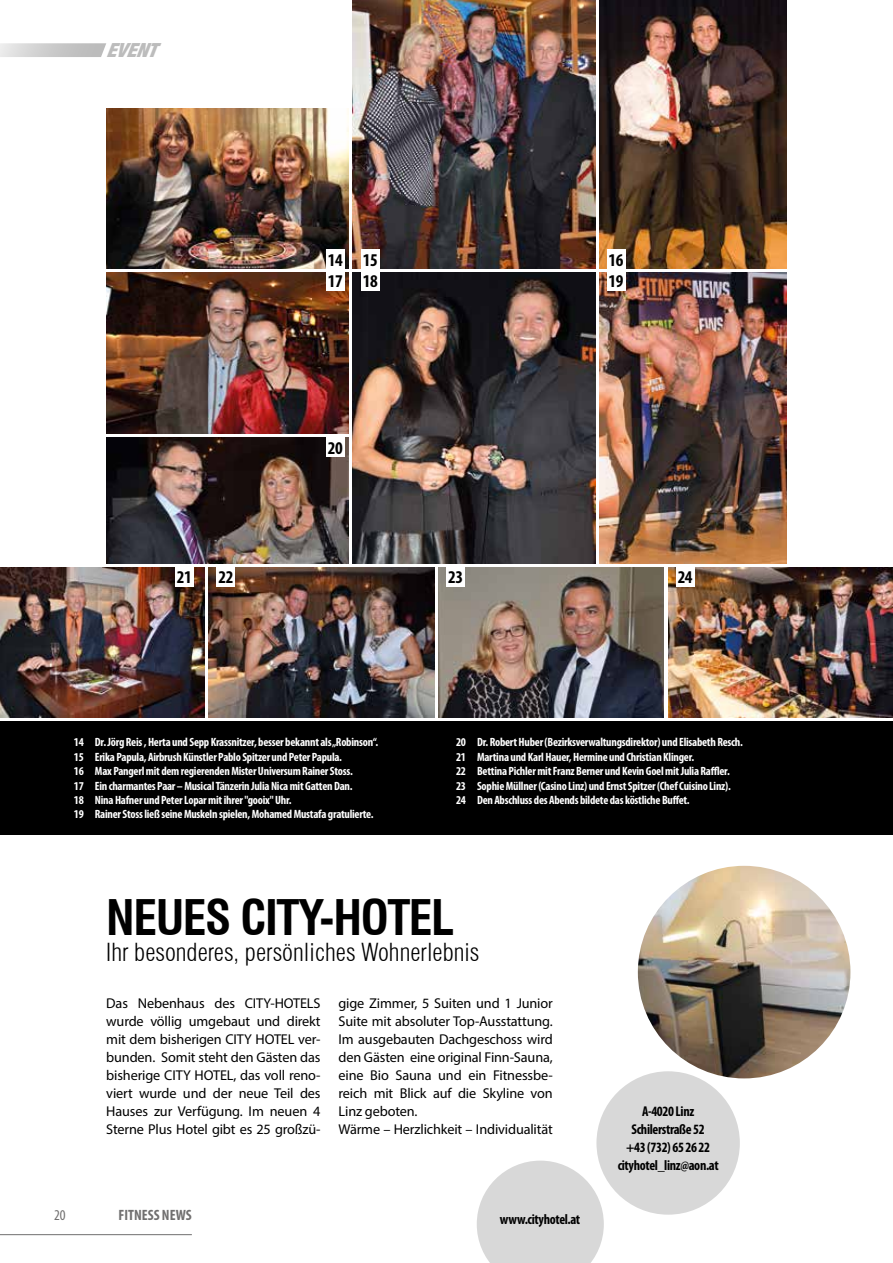
<style>
.page{position:relative;width:893px;height:1263px;background:#fff}
.page>*{position:absolute;margin:0;border:0;box-sizing:border-box;transform-origin:0 0}
.t1{font:700 condensed 47.85px "Swiss 721 BT";letter-spacing:-.03em;color:#000}
.t2{font:300 condensed 24.3px "Swiss 721 BT";color:#000}
.t3{font:italic 900 condensed 19.35px "Helvetica Neue";color:#bcbcbc}
.t4{font:700 condensed 18px "Myriad Pro";letter-spacing:-.02em;color:#000}
.t5{font:700 condensed 15px "Myriad Pro";color:#706f6f}
.t6{font:condensed 15px "Myriad Pro";color:#706f6f}
.t7{font:14.25px/18px "Myriad Pro";letter-spacing:-.01em;color:#000;text-align:justify}
.t8{font:700 condensed 14.25px/18px "Myriad Pro";letter-spacing:-.025em;color:#000;text-align:center}
.t9{font:700 condensed 12px/14.4px "Myriad Pro";letter-spacing:-.02em;color:#fff}
</style>
<div class="page">
<hr style="left:0;top:1234px;width:192px;height:1px;background:#706f6f">
<svg style="left:0;top:43px;width:106px;height:14px"></svg>
<img style="left:106px;top:108px;width:243px;height:161px">
<img style="left:353px;top:0;width:242px;height:269px">
<img style="left:600px;top:0;width:187px;height:269px">
<img style="left:106px;top:273px;width:243px;height:160px">
<img style="left:0;top:568px;width:204px;height:149px">
<img style="left:208px;top:568px;width:226px;height:149px">
<img style="left:438px;top:568px;width:226px;height:149px">
<img style="left:668px;top:568px;width:225px;height:149px">
<img style="left:106px;top:438px;width:243px;height:125px">
<img style="left:353px;top:273px;width:242px;height:290px">
<img style="left:600px;top:273px;width:187px;height:290px">
<div style="left:0;top:721px;width:893px;height:113px;background:#000"></div>
<img style="left:638px;top:866px;width:212px;height:212px;border-radius:106px">
<div style="left:596px;top:1071px;width:144px;height:144px;background:#d8d8d8;border-radius:50%"></div>
<svg style="left:477px;top:1160px;width:127px;height:103px"></svg>
<div style="left:326px;top:249px;width:18px;height:21px;background:#fff"></div>
<div style="left:361px;top:249px;width:18px;height:21px;background:#fff"></div>
<div style="left:607px;top:249px;width:18px;height:21px;background:#fff"></div>
<div style="left:607px;top:270px;width:18px;height:20px;background:#fff"></div>
<div style="left:361px;top:270px;width:18px;height:20px;background:#fff"></div>
<div style="left:326px;top:270px;width:18px;height:20px;background:#fff"></div>
<div style="left:326px;top:437px;width:18px;height:20px;background:#fff"></div>
<div style="left:175px;top:566px;width:18px;height:20px;background:#fff"></div>
<div style="left:217px;top:566px;width:18px;height:20px;background:#fff"></div>
<div style="left:446px;top:566px;width:19px;height:20px;background:#fff"></div>
<div style="left:676px;top:566px;width:18px;height:20px;background:#fff"></div>
<h3 class="t3" style="left:106px;top:34px;width:63px">EVENT</h3>
<h3 class="t4" style="left:328px;top:249px;width:52px">14 15</h3>
<h3 class="t4" style="left:609px;top:249px;width:16px">16</h3>
<h3 class="t4" style="left:328px;top:270px;width:52px">17 18</h3>
<h3 class="t4" style="left:609px;top:270px;width:16px">19</h3>
<h3 class="t4" style="left:328px;top:436px;width:16px">20</h3>
<h3 class="t4" style="left:177px;top:566px;width:16px">21</h3>
<h3 class="t4" style="left:218px;top:566px;width:16px">22</h3>
<h3 class="t4" style="left:448px;top:566px;width:16px">23</h3>
<h3 class="t4" style="left:678px;top:566px;width:16px">24</h3>
<p class="t9" style="left:74px;top:735px;width:306px">14 Dr. Jörg Reis , Herta und Sepp Krassnitzer, besser bekannt als „Robinson“.<br>15 Erika Papula, Airbrush Künstler Pablo Spitzer und Peter Papula.<br>16 Max Pangerl mit dem regierenden Mister Universum Rainer Stoss.<br>17 Ein charmantes Paar – Musical Tänzerin Julia Nica mit Gatten Dan.<br>18 Nina Hafner und Peter Lopar mit ihrer "gooix" Uhr.<br>19 Rainer Stoss ließ seine Muskeln spielen, Mohamed Mustafa gratulierte.</p>
<p class="t9" style="left:456px;top:735px;width:288px">20 Dr. Robert Huber (Bezirksverwaltungsdirektor) und Elisabeth Resch.<br>21 Martina und Karl Hauer, Hermine und Christian Klinger.<br>22 Bettina Pichler mit Franz Berner und Kevin Goel mit Julia Raffler.<br>23 Sophie Müllner (Casino Linz) und Ernst Spitzer (Chef Cuisino Linz).<br>24 Den Abschluss des Abends bildete das köstliche Buffet.</p>
<h1 class="t1" style="left:106px;top:889px;width:350px">NEUES CITY-HOTEL</h1>
<h2 class="t2" style="left:106px;top:937px;width:375px">Ihr besonderes, persönliches Wohnerlebnis</h2>
<p class="t7" style="left:106px;top:994px;width:216px">Das Nebenhaus des CITY-HOTELS wurde völlig umgebaut und direkt mit dem bisherigen CITY HOTEL ver&shy;bunden. Somit steht den Gästen das bisherige CITY HOTEL, das voll reno&shy;viert wurde und der neue Teil des Hauses zur Verfügung. Im neuen 4<br>Sterne Plus Hotel gibt es 25 großzü-</p>
<p class="t7" style="left:339px;top:994px;width:216px;text-align:left">gige Zimmer, 5 Suiten und 1 Junior Suite mit absoluter Top-Ausstattung.<br>Im ausgebauten Dachgeschoss wird den Gästen eine original Finn-Sauna, eine Bio Sauna und ein Fitnessbe&shy;reich mit Blick auf die Skyline von Linz geboten.<br>Wärme – Herzlichkeit – Individualität</p>
<p class="t6" style="left:54px;top:1206px;width:13px">20</p>
<p class="t5" style="left:119px;top:1206px;width:75px">FITNESS NEWS</p>
<p class="t8" style="left:500px;top:1210px;width:82px">www.cityhotel.at</p>
<p class="t8" style="left:618px;top:1102px;width:103px">A-4020 Linz<br>Schilerstraße 52<br>+43 (732) 65 26 22 cityhotel_linz@aon.at</p>
</div>
